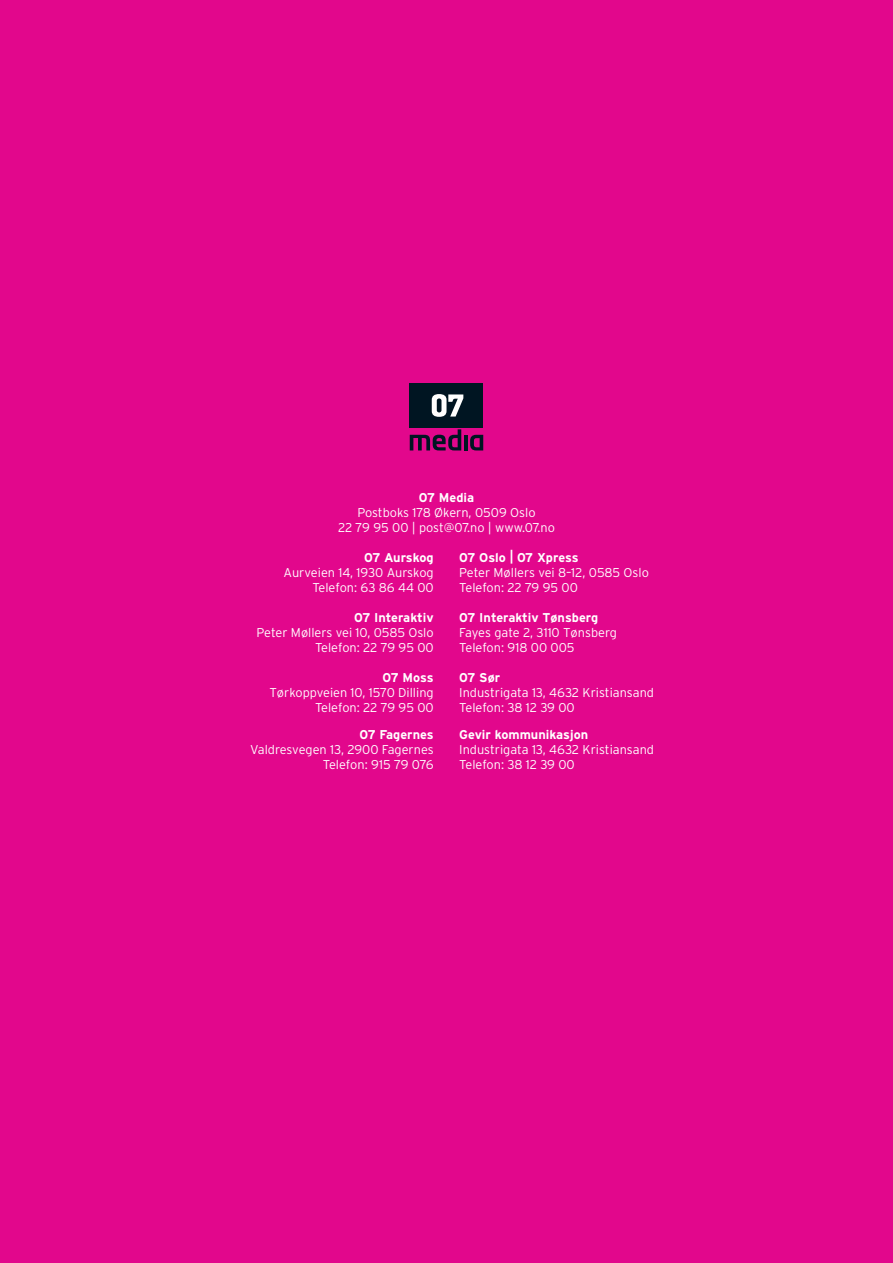
<style>
.page{position:relative;width:893px;height:1263px;background:#e2078c}
.page>*{position:absolute;margin:0;border:0;box-sizing:border-box;transform-origin:0 0}
.t1{font:300 12.75px/15px "Interstate";color:#fff;text-align:right}
.t2{font:700 12.75px "Interstate";color:#fff}
.t3{font:700 12.75px "Interstate";letter-spacing:-.02em;color:#fff}
.s1{font-weight:700}
.s2{font-weight:700;font-size:14.1px}
</style>
<div class="page">
<div style="left:410px;top:383px;width:73px;height:44px;background:#001522"></div>
<svg style="left:432px;top:394px;width:31px;height:23px"></svg>
<hr style="left:464px;top:435px;width:4px;height:15px;background:#001522">
<svg style="left:470px;top:435px;width:13px;height:15px"></svg>
<svg style="left:410px;top:429px;width:51px;height:21px"></svg>
<p class="t2" style="left:419px;top:489px;width:57px">07 Media</p>
<p class="t1" style="left:338px;top:504px;width:218px;text-align:center">Postboks 178 Økern, 0509 Oslo<br>22 79 95 00 | post@07.no | www.07.no</p>
<p class="t3" style="left:364px;top:549px;width:71px">07 Aurskog</p>
<p class="t1" style="left:284px;top:564px;width:152px">Aurveien 14, 1930 Aurskog<br>Telefon: 63 86 44 00</p>
<p class="t2" style="left:354px;top:609px;width:81px">07 Interaktiv</p>
<p class="t1" style="left:257px;top:624px;width:179px">Peter Møllers vei 10, 0585 Oslo<br>Telefon: 22 79 95 00</p>
<p class="t2" style="left:383px;top:669px;width:53px">07 Moss</p>
<p class="t1" style="left:269px;top:684px;width:166px">Tørkoppveien 10, 1570 Dilling<br>Telefon: 22 79 95 00</p>
<p class="t1" style="left:459px;top:549px;width:191px;text-align:left"><span class="s1">07 Oslo</span> <span class="s2">|</span> <span class="s1">07 Xpress<br></span>Peter Møllers vei 8–12, 0585 Oslo<br>Telefon: 22 79 95 00</p>
<p class="t2" style="left:459px;top:609px;width:141px">07 Interaktiv Tønsberg</p>
<p class="t1" style="left:459px;top:624px;width:159px;text-align:left">Fayes gate 2, 3110 Tønsberg<br>Telefon: 918 00 005</p>
<p class="t2" style="left:459px;top:669px;width:42px">07 Sør</p>
<p class="t1" style="left:459px;top:684px;width:196px;text-align:left">Industrigata 13, 4632 Kristiansand<br>Telefon: 38 12 39 00</p>
<p class="t2" style="left:459px;top:727px;width:130px">Gevir kommunikasjon</p>
<p class="t1" style="left:459px;top:742px;width:196px;text-align:left">Industrigata 13, 4632 Kristiansand<br>Telefon: 38 12 39 00</p>
<p class="t2" style="left:359px;top:727px;width:76px">07 Fagernes</p>
<p class="t1" style="left:250px;top:742px;width:185px">Valdresvegen 13, 2900 Fagernes<br>Telefon: 915 79 076</p>
</div>
